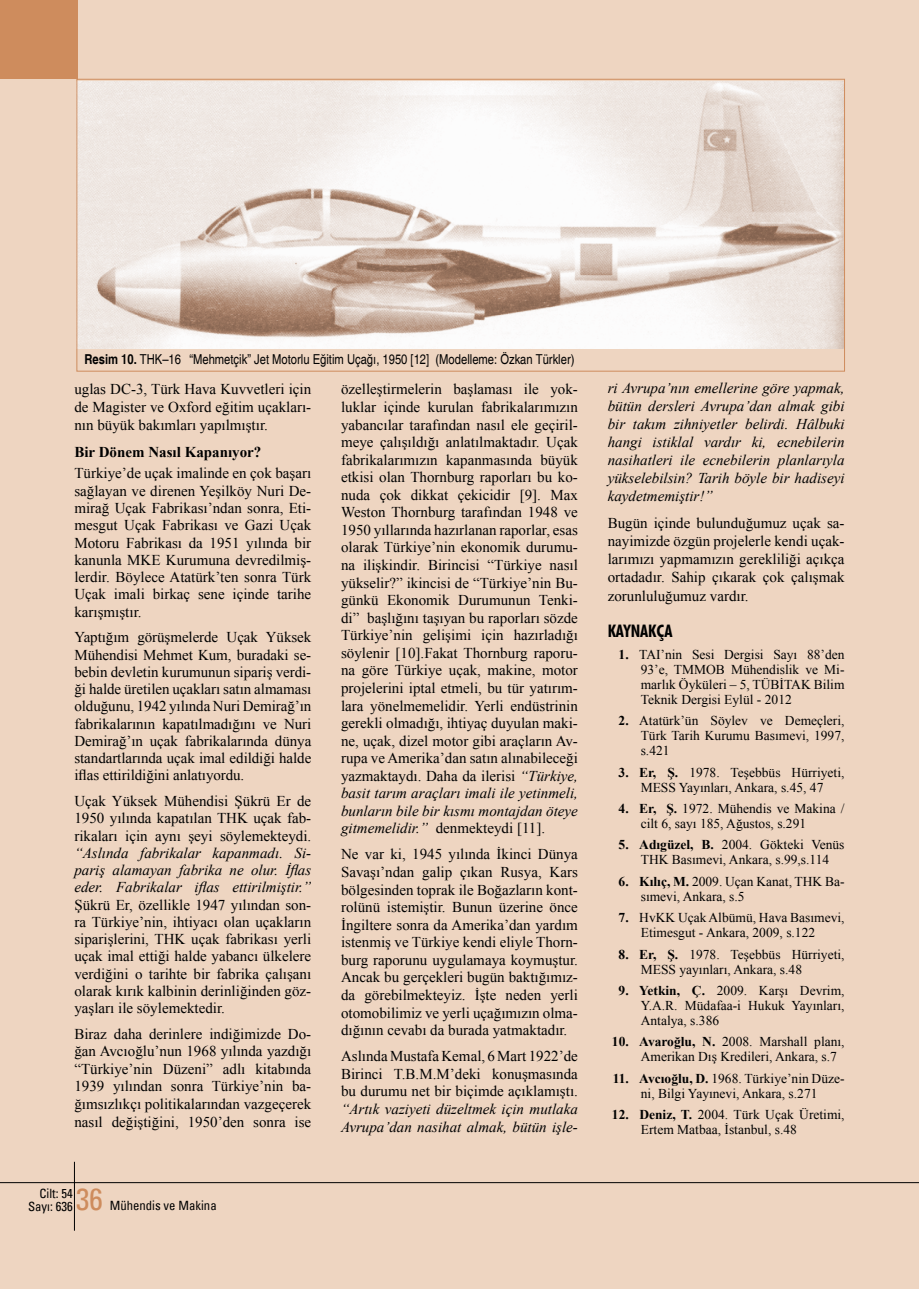
<style>
.page{position:relative;width:919px;height:1289px;background:#fff}
.page>*{position:absolute;margin:0;border:0;box-sizing:border-box;transform-origin:0 0}
.t1{font:condensed 30px "Univers";color:#ce8c5d}
.t2{font:700 condensed 17.25px "Futura BT";color:#000}
.t3{font:15px/17.5px "Times New Roman";color:#000;text-align:justify}
.t4{font:italic 15px/18px "Times New Roman";color:#000;text-align:justify}
.t5{font:700 15px "Times New Roman";color:#000}
.t6{font:condensed 13.65px "Helvetica";color:#000}
.t7{font:13.5px/15px "Times New Roman";color:#000}
.t8{font:condensed 12.75px/13.5px "Univers";color:#000;text-align:right}
.s1{font-weight:700}
.s2{font-style:italic}
</style>
<div class="page">
<div style="left:0;top:0;width:918px;height:1288px;background:#eed5c1"></div>
<hr style="left:74px;top:1161px;width:1px;height:69px;background:#000">
<div style="left:0;top:0;width:78px;height:79px;background:#ce8c5d"></div>
<hr style="left:0;top:1182px;width:918px;height:1px;background:#000">
<img style="left:78px;top:81px;width:764px;height:267px">
<p class="t6" style="left:84px;top:351px;width:491px"><span class="s1">Resim 10.</span> THK–16 “Mehmetçik” Jet Motorlu Eğitim Uçağı, 1950 [12] (Modelleme: Özkan Türkler)</p>
<p class="t3" style="left:74px;top:380px;width:238px;line-height:18px">uglas DC-3, Türk Hava Kuvvetleri için de Magister ve Oxford eğitim uçakları&shy;nın büyük bakımları yapılmıştır.</p>
<p class="t5" style="left:74px;top:441px;width:188px">Bir Dönem Nasıl Kapanıyor?</p>
<p class="t3" style="left:74px;top:464px;width:238px">Türkiye’de uçak imalinde en çok başarı sağlayan ve direnen Yeşilköy Nuri De&shy;mirağ Uçak Fabrikası’ndan sonra, Eti&shy;mesgut Uçak Fabrikası ve Gazi Uçak Motoru Fabrikası da 1951 yılında bir kanunla MKE Kurumuna devredilmiş&shy;lerdir. Böylece Atatürk’ten sonra Türk Uçak imali birkaç sene içinde tarihe karışmıştır.</p>
<p class="t3" style="left:74px;top:628px;width:238px">Yaptığım görüşmelerde Uçak Yüksek Mühendisi Mehmet Kum, buradaki se&shy;bebin devletin kurumunun sipariş verdi&shy;ği halde üretilen uçakları satın almaması olduğunu, 1942 yılında Nuri Demirağ’ın fabrikalarının kapatılmadığını ve Nuri Demirağ’ın uçak fabrikalarında dünya standartlarında uçak imal edildiği halde iflas ettirildiğini anlatıyordu.</p>
<p class="t3" style="left:74px;top:792px;width:238px">Uçak Yüksek Mühendisi Şükrü Er de 1950 yılında kapatılan THK uçak fab&shy;rikaları için aynı şeyi söylemekteydi.</p>
<p class="t4" style="left:74px;top:844px;width:238px;line-height:17.2px">“Aslında fabrikalar kapanmadı. Si&shy;pariş alamayan fabrika ne olur. İflas eder. Fabrikalar iflas ettirilmiştir.”</p>
<p class="t3" style="left:74px;top:895px;width:238px">Şükrü Er, özellikle 1947 yılından son&shy;ra Türkiye’nin, ihtiyacı olan uçakların siparişlerini, THK uçak fabrikası yerli uçak imal ettiği halde yabancı ülkelere verdiğini o tarihte bir fabrika çalışanı olarak kırık kalbinin derinliğinden göz&shy;yaşları ile söylemektedir.</p>
<p class="t3" style="left:74px;top:1024px;width:238px">Biraz daha derinlere indiğimizde Do&shy;ğan Avcıoğlu’nun 1968 yılında yazdığı “Türkiye’nin Düzeni” adlı kitabında 1939 yılından sonra Türkiye’nin ba&shy;ğımsızlıkçı politikalarından vazgeçerek nasıl değiştiğini, 1950’den sonra ise</p>
<p class="t3" style="left:341px;top:380px;width:238px">özelleştirmelerin başlaması ile yok&shy;luklar içinde kurulan fabrikalarımızın yabancılar tarafından nasıl ele geçiril&shy;meye çalışıldığı anlatılmaktadır. Uçak fabrikalarımızın kapanmasında büyük etkisi olan Thornburg raporları bu ko&shy;nuda çok dikkat çekicidir [9]. Max Weston Thornburg tarafından 1948 ve 1950 yıllarında hazırlanan raporlar, esas olarak Türkiye’nin ekonomik durumu&shy;na ilişkindir. Birincisi “Türkiye nasıl yükselir?” ikincisi de “Türkiye’nin Bu&shy;günkü Ekonomik Durumunun Tenki&shy;di” başlığını taşıyan bu raporları sözde Türkiye’nin gelişimi için hazırladığı söylenir [10].Fakat Thornburg raporu&shy;na göre Türkiye uçak, makine, motor projelerini iptal etmeli, bu tür yatırım&shy;lara yönelmemelidir. Yerli endüstrinin gerekli olmadığı, ihtiyaç duyulan maki&shy;ne, uçak, dizel motor gibi araçların Av&shy;rupa ve Amerika’dan satın alınabileceği yazmaktaydı. Daha da ilerisi <span class="s2">“Türkiye, basit tarım araçları imali ile yetinmeli, bunların bile bir kısmı montajdan öteye gitmemelidir.”</span> denmekteydi [11].</p>
<p class="t3" style="left:341px;top:845px;width:238px">Ne var ki, 1945 yılında İkinci Dünya Savaşı’ndan galip çıkan Rusya, Kars bölgesinden toprak ile Boğazların kont&shy;rolünü istemiştir. Bunun üzerine önce İngiltere sonra da Amerika’dan yardım istenmiş ve Türkiye kendi eliyle Thorn&shy;burg raporunu uygulamaya koymuştur.<br>Ancak bu gerçekleri bugün baktığımız&shy;da görebilmekteyiz. İşte neden yerli otomobilimiz ve yerli uçağımızın olma&shy;dığının cevabı da burada yatmaktadır.</p>
<p class="t3" style="left:341px;top:1047px;width:238px">Aslında Mustafa Kemal, 6 Mart 1922’de Birinci T.B.M.M’deki konuşmasında bu durumu net bir biçimde açıklamıştı.</p>
<p class="t4" style="left:341px;top:1099px;width:238px">“Artık vaziyeti düzeltmek için mutlaka<br>Avrupa’dan nasihat almak, bütün işle-</p>
<p class="t8" style="left:28px;top:1186px;width:46px">Cilt: 54<br>Sayı: 636</p>
<h1 class="t1" style="left:76px;top:1179px;width:28px">36</h1>
<p class="t8" style="left:110px;top:1198px;width:108px">Mühendis ve Makina</p>
<p class="t4" style="left:607px;top:379px;width:238px">ri Avrupa’nın emellerine göre yapmak, bütün dersleri Avrupa’dan almak gibi bir takım zihniyetler belirdi. Hâlbuki hangi istiklal vardır ki, ecnebilerin nasihatleri ile ecnebilerin planlarıyla yükselebilsin? Tarih böyle bir hadiseyi kaydetmemiştir!”</p>
<p class="t3" style="left:607px;top:513px;width:238px;line-height:18.1px">Bugün içinde bulunduğumuz uçak sa&shy;nayimizde özgün projelerle kendi uçak&shy;larımızı yapmamızın gerekliliği açıkça ortadadır. Sahip çıkarak çok çalışmak zorunluluğumuz vardır.</p>
<p class="t2" style="left:607px;top:620px;width:66px">KAYNAKÇA</p>
<p class="t7" style="left:640px;top:646px;width:205px;text-align:justify;text-indent:-22px"><span class="s1">1.</span> TAI’nin Sesi Dergisi Sayı 88’den 93’e, TMMOB Mühendislik ve Mi&shy;marlık Öyküleri – 5, TÜBİTAK Bilim Teknik Dergisi Eylül - 2012</p>
<p class="t7" style="left:640px;top:713px;width:205px;text-align:justify;text-indent:-22px"><span class="s1">2.</span> Atatürk’ün Söylev ve Demeçleri, Türk Tarih Kurumu Basımevi, 1997, s.421</p>
<p class="t7" style="left:618px;top:764px;width:227px;text-align:center"><span class="s1">3. Er, Ş.</span> 1978. Teşebbüs Hürriyeti,<br>MESS Yayınları, Ankara, s.45, 47</p>
<p class="t7" style="left:640px;top:800px;width:205px;text-indent:-22px"><span class="s1">4. Er, Ş.</span> 1972. Mühendis ve Makina / cilt 6, sayı 185, Ağustos, s.291</p>
<p class="t7" style="left:618px;top:837px;width:227px;text-align:center"><span class="s1">5. Adıgüzel, B.</span> 2004. Gökteki Venüs<br>THK Basımevi, Ankara, s.99,s.114</p>
<p class="t7" style="left:640px;top:873px;width:205px;text-indent:-22px"><span class="s1">6. Kılıç, M.</span> 2009. Uçan Kanat, THK Ba&shy;sımevi, Ankara, s.5</p>
<p class="t7" style="left:618px;top:909px;width:227px;text-align:center"><span class="s1">7.</span> HvKK Uçak Albümü, Hava Basımevi,<br>Etimesgut - Ankara, 2009, s.122</p>
<p class="t7" style="left:640px;top:946px;width:205px;text-indent:-22px"><span class="s1">8. Er, Ş.</span> 1978. Teşebbüs Hürriyeti,<br>MESS yayınları, Ankara, s.48</p>
<p class="t7" style="left:640px;top:982px;width:205px;text-align:justify;text-indent:-22px"><span class="s1">9. Yetkin, Ç.</span> 2009. Karşı Devrim, Y.A.R. Müdafaa-i Hukuk Yayınları, Antalya, s.386</p>
<p class="t7" style="left:640px;top:1034px;width:205px;text-indent:-29px"><span class="s1">10. Avaroğlu, N.</span> 2008. Marshall planı,<br>Amerikan Dış Kredileri, Ankara, s.7</p>
<p class="t7" style="left:612px;top:1070px;width:233px;text-align:center"><span class="s1">11. Avcıoğlu, D.</span> 1968. Türkiye’nin Düze&shy;ni, Bilgi Yayınevi, Ankara, s.271</p>
<p class="t7" style="left:640px;top:1106px;width:205px;text-indent:-29px"><span class="s1">12. Deniz, T.</span> 2004. Türk Uçak Üretimi,<br>Ertem Matbaa, İstanbul, s.48</p>
</div>
